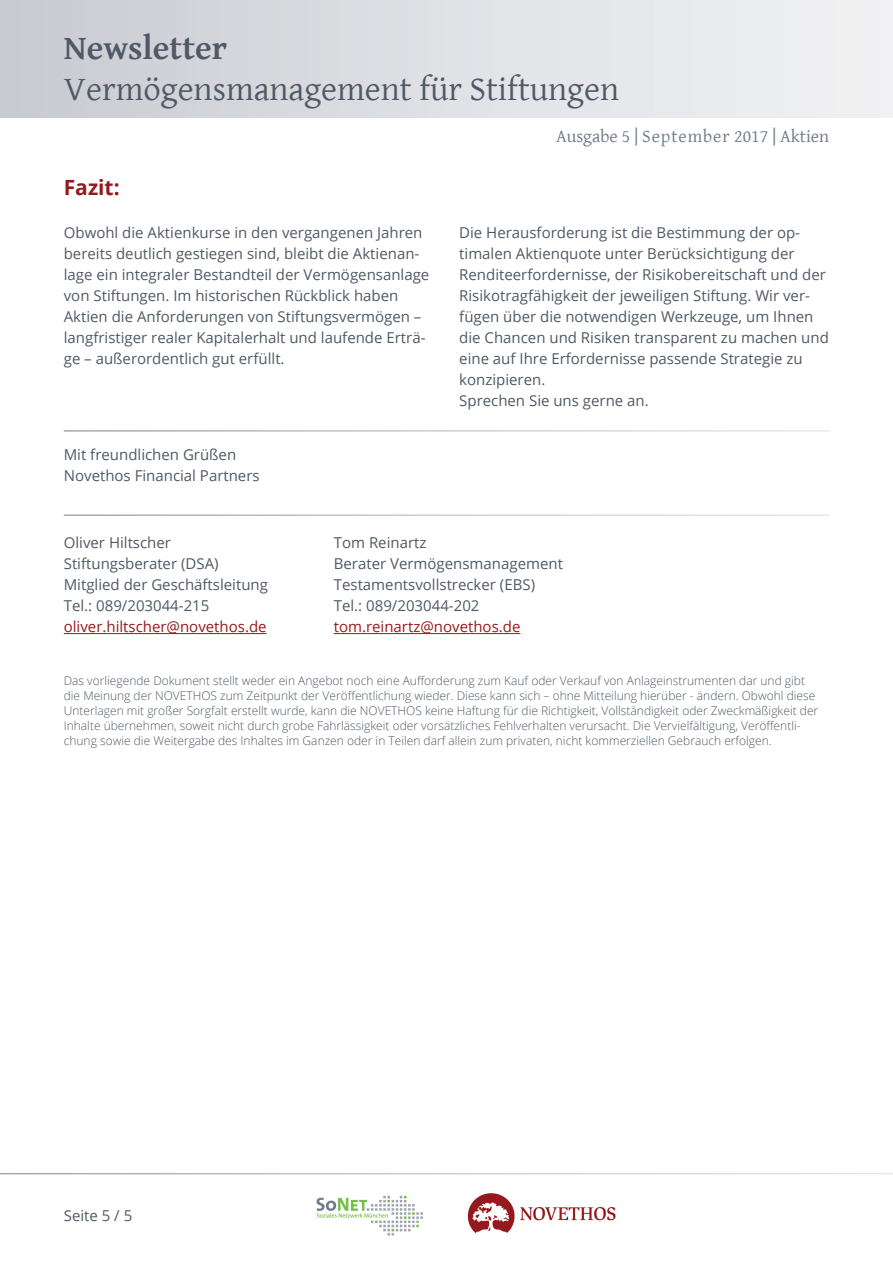
<style>
.page{position:relative;width:893px;height:1263px;background:#fff}
.page>*{position:absolute;margin:0;border:0;box-sizing:border-box;transform-origin:0 0}
.t1{font:34.5px "Gentium Basic";color:#505965}
.t2{font:700 34.5px "Gentium Basic";color:#505965}
.t3{font:700 21px "Open Sans";color:#951a1d}
.t4{font:18px "Gentium Basic";color:#6d7887}
.t5{font:15px/21px "Open Sans";color:#505965}
.t6{font:15px "Open Sans";color:#951a1d}
.t7{font:300 12px/15px "Open Sans";color:#505965}
</style>
<div class="page">
<div style="left:0;top:0;width:893px;height:118px;background:linear-gradient(to right,#c9ccd2,#f3f3f5)"></div>
<img style="left:316px;top:1195px;width:107px;height:41px">
<img style="left:467px;top:1193px;width:48px;height:41px">
<img style="left:520px;top:1207px;width:96px;height:14px">
<hr style="left:64px;top:633px;width:203px;height:1px;background:#951a1d">
<hr style="left:334px;top:633px;width:186px;height:1px;background:#951a1d">
<h1 class="t2" style="left:64px;top:21px;width:165px">Newsletter</h1>
<h1 class="t1" style="left:64px;top:63px;width:557px">Vermögensmanagement für Stiftungen</h1>
<p class="t4" style="left:556px;top:123px;width:275px">Ausgabe 5 | September 2017 | Aktien</p>
<h2 class="t3" style="left:64px;top:172px;width:57px">Fazit:</h2>
<p class="t5" style="left:64px;top:221px;width:367px">Obwohl die Aktienkurse in den vergangenen Jahren bereits deutlich gestiegen sind, bleibt die Aktienan&shy;lage ein integraler Bestandteil der Vermögensanlage von Stiftungen. Im historischen Rückblick haben Aktien die Anforderungen von Stiftungsvermögen – langfristiger realer Kapitalerhalt und laufende Erträ&shy;ge – außerordentlich gut erfüllt.</p>
<p class="t5" style="left:459px;top:221px;width:371px">Die Herausforderung ist die Bestimmung der op&shy;timalen Aktienquote unter Berücksichtigung der Renditeerfordernisse, der Risikobereitschaft und der Risikotragfähigkeit der jeweiligen Stiftung. Wir ver&shy;fügen über die notwendigen Werkzeuge, um Ihnen die Chancen und Risiken transparent zu machen und eine auf Ihre Erfordernisse passende Strategie zu konzipieren.<br>Sprechen Sie uns gerne an.</p>
<p class="t5" style="left:64px;top:444px;width:197px">Mit freundlichen Grüßen<br>Novethos Financial Partners</p>
<p class="t5" style="left:64px;top:532px;width:109px">Oliver Hiltscher</p>
<p class="t5" style="left:334px;top:532px;width:94px">Tom Reinartz</p>
<p class="t5" style="left:64px;top:553px;width:156px">Stiftungsberater (DSA)</p>
<p class="t5" style="left:334px;top:553px;width:231px">Berater Vermögensmanagement</p>
<p class="t5" style="left:64px;top:574px;width:206px">Mitglied der Geschäftsleitung</p>
<p class="t5" style="left:334px;top:574px;width:203px">Testamentsvollstrecker (EBS)</p>
<p class="t5" style="left:64px;top:595px;width:147px">Tel.: 089/203044-215</p>
<p class="t5" style="left:334px;top:595px;width:147px">Tel.: 089/203044-202</p>
<p class="t6" style="left:64px;top:617px;width:204px">oliver.hiltscher@novethos.de</p>
<p class="t6" style="left:334px;top:617px;width:188px">tom.reinartz@novethos.de</p>
<p class="t7" style="left:64px;top:673px;width:756px">Das vorliegende Dokument stellt weder ein Angebot noch eine Aufforderung zum Kauf oder Verkauf von Anlageinstrumenten dar und gibt die Meinung der NOVETHOS zum Zeitpunkt der Veröffentlichung wieder. Diese kann sich – ohne Mitteilung hierüber - ändern. Obwohl diese Unterlagen mit großer Sorgfalt erstellt wurde, kann die NOVETHOS keine Haftung für die Richtigkeit, Vollständigkeit oder Zweckmäßigkeit der Inhalte übernehmen, soweit nicht durch grobe Fahrlässigkeit oder vorsätzliches Fehlverhalten verursacht. Die Vervielfältigung, Veröffentli&shy;chung sowie die Weitergabe des Inhaltes im Ganzen oder in Teilen darf allein zum privaten, nicht kommerziellen Gebrauch erfolgen.</p>
<p class="t5" style="left:64px;top:1204px;width:70px">Seite 5 / 5</p>
</div>
